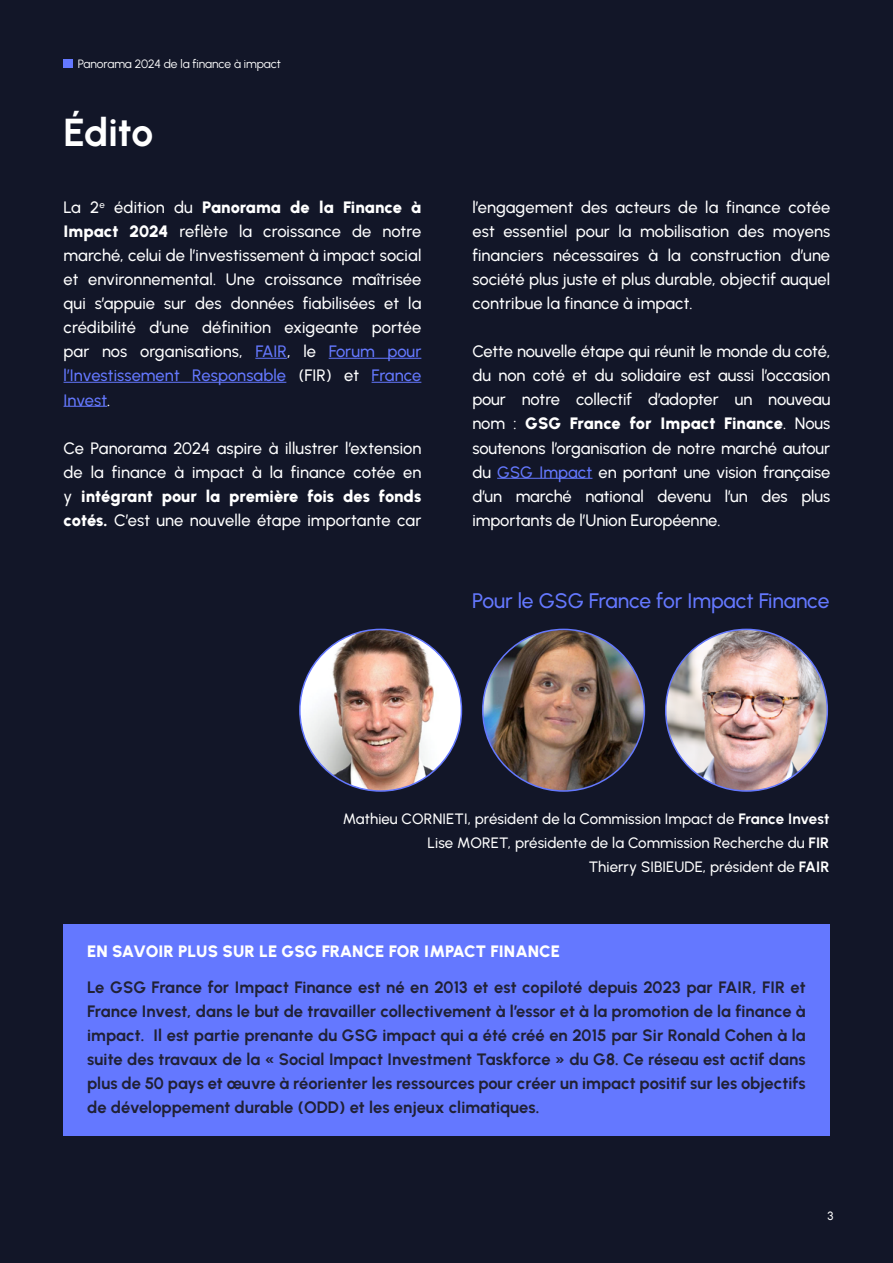
<style>
.page{position:relative;width:893px;height:1263px;background:#121628}
.page>*{position:absolute;margin:0;border:0;box-sizing:border-box;transform-origin:0 0}
.t1{font:700 39px "Urbanist";letter-spacing:-.005em;color:#fff}
.t2{font:500 21px "Urbanist";letter-spacing:-.01em;color:#6478ff}
.t3{font:500 16.5px/24px "Urbanist";color:#fff;text-align:justify}
.t4{font:700 16.5px/24px "Urbanist";color:#202135;text-align:justify}
.t5{font:900 16.5px "Urbanist";letter-spacing:-.005em;color:#fff}
.t6{font:500 15px/24px "Urbanist";letter-spacing:.005em;color:#fff;text-align:right}
.t7{font:12px "Urbanist";letter-spacing:-.005em;color:#fff}
.t8{font:500 12px "Urbanist";color:#fff}
.s1{font-weight:900}
.s2{color:#6478ff}
.s3{font-weight:700}
</style>
<div class="page">
<hr style="left:255px;top:358px;width:32px;height:1px;background:#6478ff">
<hr style="left:329px;top:358px;width:92px;height:1px;background:#6478ff">
<hr style="left:64px;top:382px;width:222px;height:1px;background:#6478ff">
<hr style="left:372px;top:382px;width:49px;height:1px;background:#6478ff">
<hr style="left:64px;top:406px;width:43px;height:1px;background:#6478ff">
<hr style="left:497px;top:478px;width:95px;height:1px;background:#6478ff">
<div style="left:63px;top:924px;width:767px;height:211px;background:#6478ff"></div>
<img style="left:483px;top:629px;width:161px;height:162px;border-radius:81px">
<img style="left:300px;top:629px;width:161px;height:162px;border-radius:81px">
<img style="left:666px;top:629px;width:161px;height:162px;border-radius:81px">
<div style="left:64px;top:60px;width:9px;height:8px;background:#6478ff"></div>
<p class="t7" style="left:78px;top:56px;width:205px">Panorama 2024 de la finance à impact</p>
<h1 class="t1" style="left:64px;top:106px;width:91px">Édito</h1>
<p class="t3" style="left:64px;top:195px;width:359px">La 2<sup>e</sup> édition du <span class="s1">Panorama de la Finance à Impact 2024</span> reflète la croissance de notre marché, celui de l’investissement à impact social et environnemental. Une croissance maîtrisée qui s’appuie sur des données fiabilisées et la crédibilité d’une définition exigeante portée par nos organisations, <span class="s2">FAIR</span>, le <span class="s2">Forum pour l’Investissement Responsable</span> (FIR) et <span class="s2">France Invest</span>.</p>
<p class="t3" style="left:64px;top:435px;width:359px">Ce Panorama 2024 aspire à illustrer l’extension de la finance à impact à la finance cotée en y <span class="s1">intégrant pour la première fois des fonds cotés.</span> C’est une nouvelle étape importante car</p>
<p class="t3" style="left:472px;top:195px;width:359px">l’engagement des acteurs de la finance cotée est essentiel pour la mobilisation des moyens financiers nécessaires à la construction d’une société plus juste et plus durable, objectif auquel contribue la finance à impact.</p>
<p class="t3" style="left:472px;top:339px;width:359px">Cette nouvelle étape qui réunit le monde du coté, du non coté et du solidaire est aussi l’occasion pour notre collectif d’adopter un nouveau nom : <span class="s1">GSG France for Impact Finance</span>. Nous soutenons l’organisation de notre marché autour du <span class="s2">GSG Impact</span> en portant une vision française d’un marché national devenu l’un des plus importants de l’Union Européenne.</p>
<p class="t2" style="left:472px;top:586px;width:359px">Pour le GSG France for Impact Finance</p>
<p class="t6" style="left:343px;top:806px;width:488px">Mathieu CORNIETI, président de la Commission Impact de <span class="s3">France Invest<br></span>Lise MORET, présidente de la Commission Recherche du <span class="s3">FIR<br></span>Thierry SIBIEUDE, président de <span class="s3">FAIR</span></p>
<p class="t5" style="left:87px;top:939px;width:474px">EN SAVOIR PLUS SUR LE GSG FRANCE FOR IMPACT FINANCE</p>
<p class="t4" style="left:87px;top:974px;width:720px">Le GSG France for Impact Finance est né en 2013 et est copiloté depuis 2023 par FAIR, FIR et France Invest, dans le but de travailler collectivement à l’essor et à la promotion de la finance à impact. Il est partie prenante du GSG impact qui a été créé en 2015 par Sir Ronald Cohen à la suite des travaux de la « Social Impact Investment Taskforce » du G8. Ce réseau est actif dans plus de 50 pays et œuvre à réorienter les ressources pour créer un impact positif sur les objectifs de développement durable (ODD) et les enjeux climatiques.</p>
<p class="t8" style="left:827px;top:1207px;width:7px">3</p>
</div>
